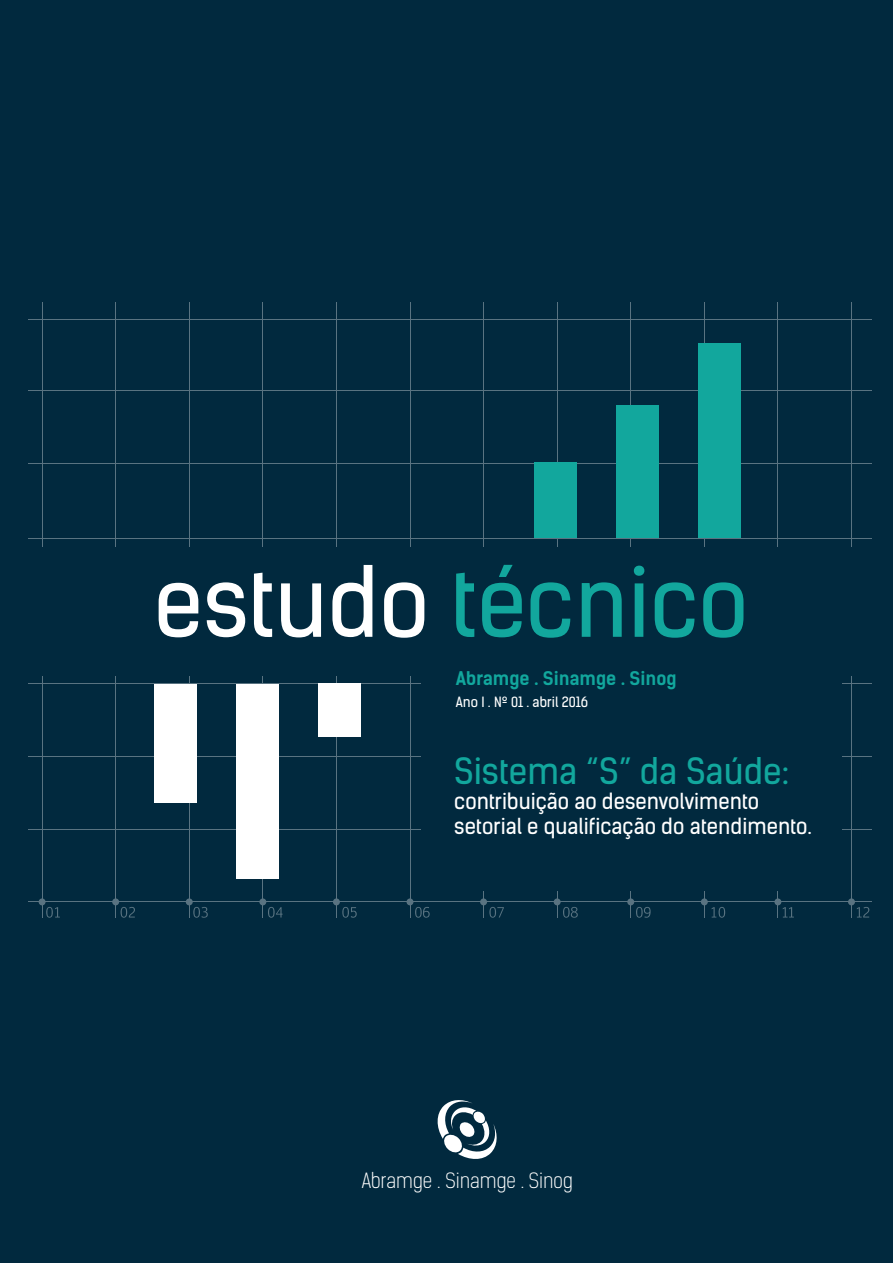
<style>
.page{position:relative;width:893px;height:1263px;background:#01293e}
.page>*{position:absolute;margin:0;border:0;box-sizing:border-box;transform-origin:0 0}
.t1{font:91.95px "Kelson Sans";color:#12a79d}
.t2{font:34.5px "Kelson Sans";color:#12a79d}
.t3{font:21px/25.2px "Kelson Sans";color:#fff}
.t4{font:300 19.95px "Kelson Sans";color:#fff}
.t5{font:700 18px "Kelson Sans";color:#12a79d}
.t6{font:13.5px "Kelson Sans";color:#fff}
.s1{color:#fff}
</style>
<div class="page">
<svg style="left:46px;top:907px;width:14px;height:11px"></svg>
<svg style="left:121px;top:907px;width:14px;height:11px"></svg>
<svg style="left:193px;top:907px;width:15px;height:11px"></svg>
<svg style="left:268px;top:907px;width:15px;height:11px"></svg>
<svg style="left:342px;top:907px;width:15px;height:11px"></svg>
<svg style="left:415px;top:907px;width:15px;height:11px"></svg>
<svg style="left:489px;top:907px;width:15px;height:11px"></svg>
<svg style="left:563px;top:907px;width:15px;height:11px"></svg>
<svg style="left:636px;top:907px;width:15px;height:11px"></svg>
<svg style="left:712px;top:907px;width:13px;height:11px"></svg>
<svg style="left:783px;top:907px;width:11px;height:10px"></svg>
<svg style="left:857px;top:907px;width:12px;height:10px"></svg>
<hr style="left:28px;top:901px;width:844px;height:1px;background:#fff">
<hr style="left:28px;top:829px;width:844px;height:1px;background:#fff">
<hr style="left:28px;top:756px;width:844px;height:1px;background:#fff">
<hr style="left:28px;top:683px;width:844px;height:1px;background:#fff">
<hr style="left:28px;top:538px;width:844px;height:1px;background:#fff">
<hr style="left:28px;top:463px;width:844px;height:1px;background:#fff">
<hr style="left:28px;top:390px;width:844px;height:1px;background:#fff">
<hr style="left:28px;top:319px;width:844px;height:1px;background:#fff">
<hr style="left:115px;top:302px;width:1px;height:615px;background:#fff">
<div style="left:112px;top:898px;width:7px;height:7px;background:#597381;border-radius:50%"></div>
<hr style="left:262px;top:302px;width:1px;height:615px;background:#fff">
<div style="left:259px;top:898px;width:7px;height:7px;background:#597381;border-radius:50%"></div>
<hr style="left:410px;top:302px;width:1px;height:615px;background:#fff">
<div style="left:406px;top:898px;width:7px;height:7px;background:#597381;border-radius:50%"></div>
<hr style="left:557px;top:302px;width:1px;height:615px;background:#fff">
<div style="left:554px;top:898px;width:7px;height:7px;background:#597381;border-radius:50%"></div>
<hr style="left:704px;top:302px;width:1px;height:615px;background:#fff">
<div style="left:701px;top:898px;width:7px;height:7px;background:#597381;border-radius:50%"></div>
<hr style="left:42px;top:302px;width:1px;height:615px;background:#fff">
<div style="left:39px;top:898px;width:7px;height:7px;background:#597381;border-radius:50%"></div>
<hr style="left:189px;top:302px;width:1px;height:615px;background:#fff">
<div style="left:186px;top:898px;width:7px;height:7px;background:#597381;border-radius:50%"></div>
<hr style="left:336px;top:302px;width:1px;height:615px;background:#fff">
<div style="left:333px;top:898px;width:7px;height:7px;background:#597381;border-radius:50%"></div>
<hr style="left:483px;top:302px;width:1px;height:615px;background:#fff">
<div style="left:480px;top:898px;width:7px;height:7px;background:#597381;border-radius:50%"></div>
<hr style="left:630px;top:302px;width:1px;height:615px;background:#fff">
<div style="left:627px;top:898px;width:7px;height:7px;background:#597381;border-radius:50%"></div>
<hr style="left:851px;top:302px;width:1px;height:615px;background:#fff">
<svg style="left:848px;top:898px;width:7px;height:7px"></svg>
<hr style="left:778px;top:302px;width:1px;height:615px;background:#fff">
<div style="left:774px;top:898px;width:7px;height:7px;background:#597381;border-radius:50%"></div>
<div style="left:1px;top:547px;width:891px;height:128px;background:#01293e"></div>
<div style="left:421px;top:653px;width:420px;height:237px;background:#01293e"></div>
<svg style="left:437px;top:1100px;width:60px;height:59px"></svg>
<div style="left:154px;top:684px;width:43px;height:119px;background:#fff"></div>
<div style="left:236px;top:684px;width:43px;height:195px;background:#fff"></div>
<div style="left:318px;top:684px;width:43px;height:53px;background:#fff"></div>
<div style="left:534px;top:462px;width:43px;height:76px;background:#12a79d"></div>
<div style="left:616px;top:405px;width:43px;height:133px;background:#12a79d"></div>
<div style="left:698px;top:344px;width:43px;height:194px;background:#12a79d"></div>
<p class="t1" style="left:154px;top:546px;width:596px"><span class="s1">estudo</span> técnico</p>
<p class="t5" style="left:456px;top:667px;width:222px">Abramge . Sinamge . Sinog</p>
<p class="t6" style="left:456px;top:693px;width:134px">Ano I . Nº 01 . abril 2016</p>
<p class="t2" style="left:454px;top:750px;width:336px">Sistema “S” da Saúde:</p>
<p class="t3" style="left:454px;top:789px;width:359px">contribuição ao desenvolvimento setorial e qualificação do atendimento.</p>
<p class="t4" style="left:362px;top:1168px;width:212px">Abramge . Sinamge . Sinog</p>
</div>
